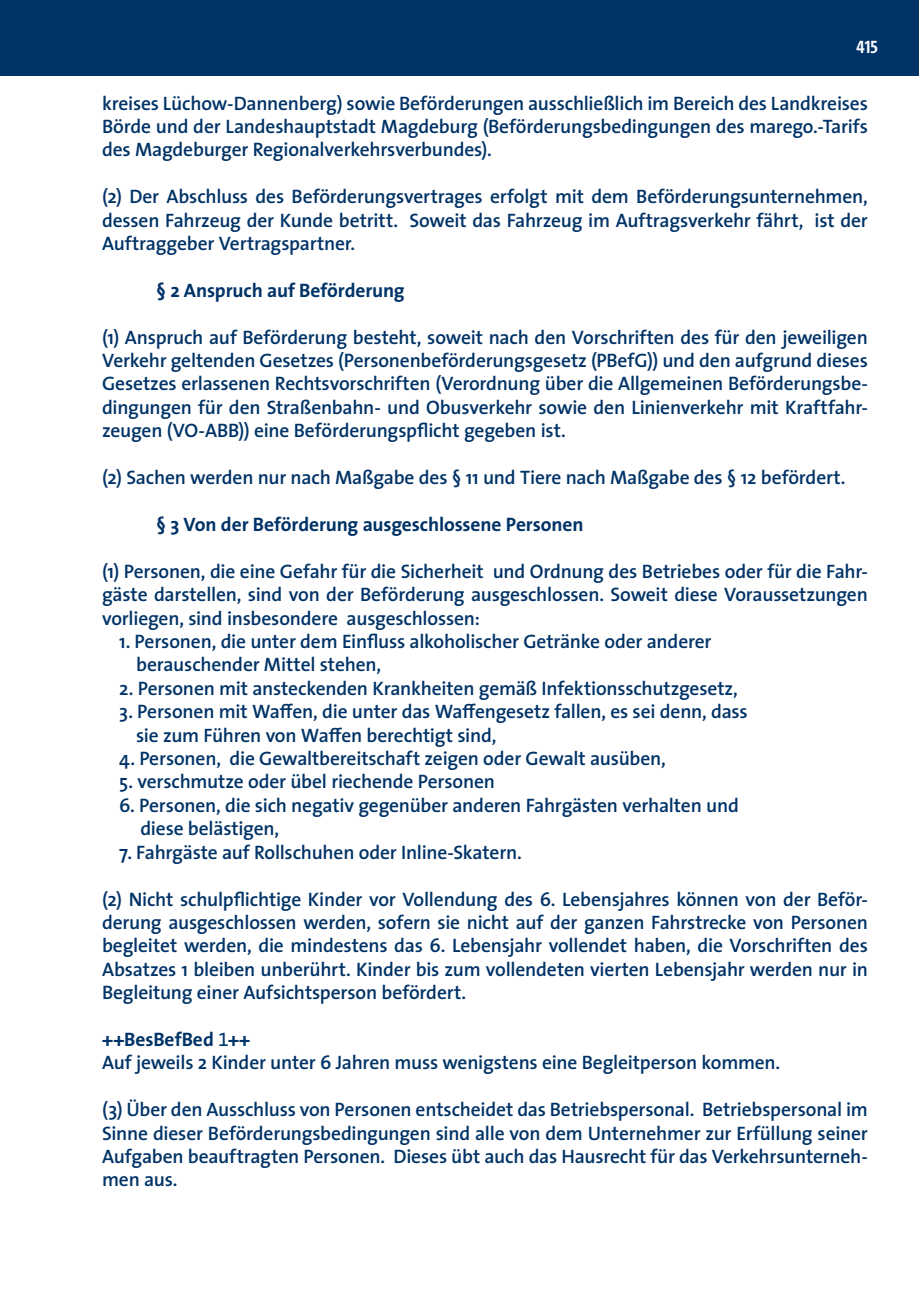
<style>
.page{position:relative;width:919px;height:1289px;background:#fff}
.page>*{position:absolute;margin:0;border:0;box-sizing:border-box;transform-origin:0 0}
.t1{font:600 19.5px/23.4px "The Sans 6";letter-spacing:-.01em;color:#003367;text-align:justify}
.t2{font:19.5px "The Sans 7 Bold Plain";letter-spacing:-.005em;color:#003367}
.t3{font:700 18px "The Sans Cd OF7";color:#fff}
.s1{font-family:"The Sans 5 Regular Expert"}
</style>
<div class="page">
<div style="left:0;top:0;width:918px;height:75px;background:#003367"></div>
<p class="t3" style="left:856px;top:38px;width:23px">415</p>
<p class="t1" style="left:102px;top:91px;width:767px">kreises Lüchow-Dannenberg) sowie Beförderungen ausschließlich im Bereich des Landkreises Börde und der Landeshauptstadt Magdeburg (Beförderungsbedingungen des marego.-Tarifs des Magdeburger Regionalverkehrsverbundes).</p>
<p class="t1" style="left:102px;top:184px;width:767px">(2) Der Abschluss des Beförderungsvertrages erfolgt mit dem Beförderungsunternehmen, dessen Fahrzeug der Kunde betritt. Soweit das Fahrzeug im Auftragsverkehr fährt, ist der Auftraggeber Vertragspartner.</p>
<p class="t2" style="left:156px;top:274px;width:250px">§ 2 Anspruch auf Beförderung</p>
<p class="t1" style="left:102px;top:325px;width:767px">(1) Anspruch auf Beförderung besteht, soweit nach den Vorschriften des für den jeweiligen Verkehr geltenden Gesetzes (Personenbeförderungsgesetz (PBefG)) und den aufgrund dieses Gesetzes erlassenen Rechtsvorschriften (Verordnung über die Allgemeinen Beförderungsbe&shy;dingungen für den Straßenbahn- und Obusverkehr sowie den Linienverkehr mit Kraftfahr&shy;zeugen (VO-ABB)) eine Beförderungspflicht gegeben ist.</p>
<p class="t1" style="left:102px;top:465px;width:745px">(2) Sachen werden nur nach Maßgabe des § 11 und Tiere nach Maßgabe des § 12 befördert.</p>
<p class="t2" style="left:156px;top:508px;width:429px">§ 3 Von der Beförderung ausgeschlossene Personen</p>
<p class="t1" style="left:102px;top:559px;width:767px">(1) Personen, die eine Gefahr für die Sicherheit und Ordnung des Betriebes oder für die Fahr&shy;gäste darstellen, sind von der Beförderung ausgeschlossen. Soweit diese Voraussetzungen vorliegen, sind insbesondere ausgeschlossen:</p>
<p class="t1" style="left:119px;top:629px;width:594px">1. Personen, die unter dem Einfluss alkoholischer Getränke oder anderer</p>
<p class="t1" style="left:136px;top:652px;width:246px">berauschender Mittel stehen,</p>
<p class="t1" style="left:119px;top:676px;width:620px">2. Personen mit ansteckenden Krankheiten gemäß Infektionsschutzgesetz,</p>
<p class="t1" style="left:136px;top:699px;width:613px;text-indent:-17px">3. Personen mit Waffen, die unter das Waffengesetz fallen, es sei denn, dass sie zum Führen von Waffen berechtigt sind,</p>
<p class="t1" style="left:119px;top:746px;width:548px">4. Personen, die Gewaltbereitschaft zeigen oder Gewalt ausüben,</p>
<p class="t1" style="left:119px;top:769px;width:377px">5. verschmutze oder übel riechende Personen</p>
<p class="t1" style="left:119px;top:793px;width:621px">6. Personen, die sich negativ gegenüber anderen Fahrgästen verhalten und</p>
<p class="t1" style="left:140px;top:816px;width:140px">diese belästigen,</p>
<p class="t1" style="left:119px;top:839px;width:404px">7. Fahrgäste auf Rollschuhen oder Inline-Skatern.</p>
<p class="t1" style="left:102px;top:886px;width:767px">(2) Nicht schulpflichtige Kinder vor Vollendung des 6. Lebensjahres können von der Beför&shy;derung ausgeschlossen werden, sofern sie nicht auf der ganzen Fahrstrecke von Personen begleitet werden, die mindestens das 6. Lebensjahr vollendet haben, die Vorschriften des Absatzes 1 bleiben unberührt. Kinder bis zum vollendeten vierten Lebensjahr werden nur in Begleitung einer Aufsichtsperson befördert.</p>
<p class="t2" style="left:102px;top:1023px;width:150px">++BesBefBed <span class="s1">1</span>++</p>
<p class="t1" style="left:102px;top:1050px;width:679px">Auf jeweils 2 Kinder unter 6 Jahren muss wenigstens eine Begleitperson kommen.</p>
<p class="t1" style="left:102px;top:1097px;width:767px">(3) Über den Ausschluss von Personen entscheidet das Betriebspersonal. Betriebspersonal im Sinne dieser Beförderungsbedingungen sind alle von dem Unternehmer zur Erfüllung seiner Aufgaben beauftragten Personen. Dieses übt auch das Hausrecht für das Verkehrsunterneh&shy;men aus.</p>
</div>
